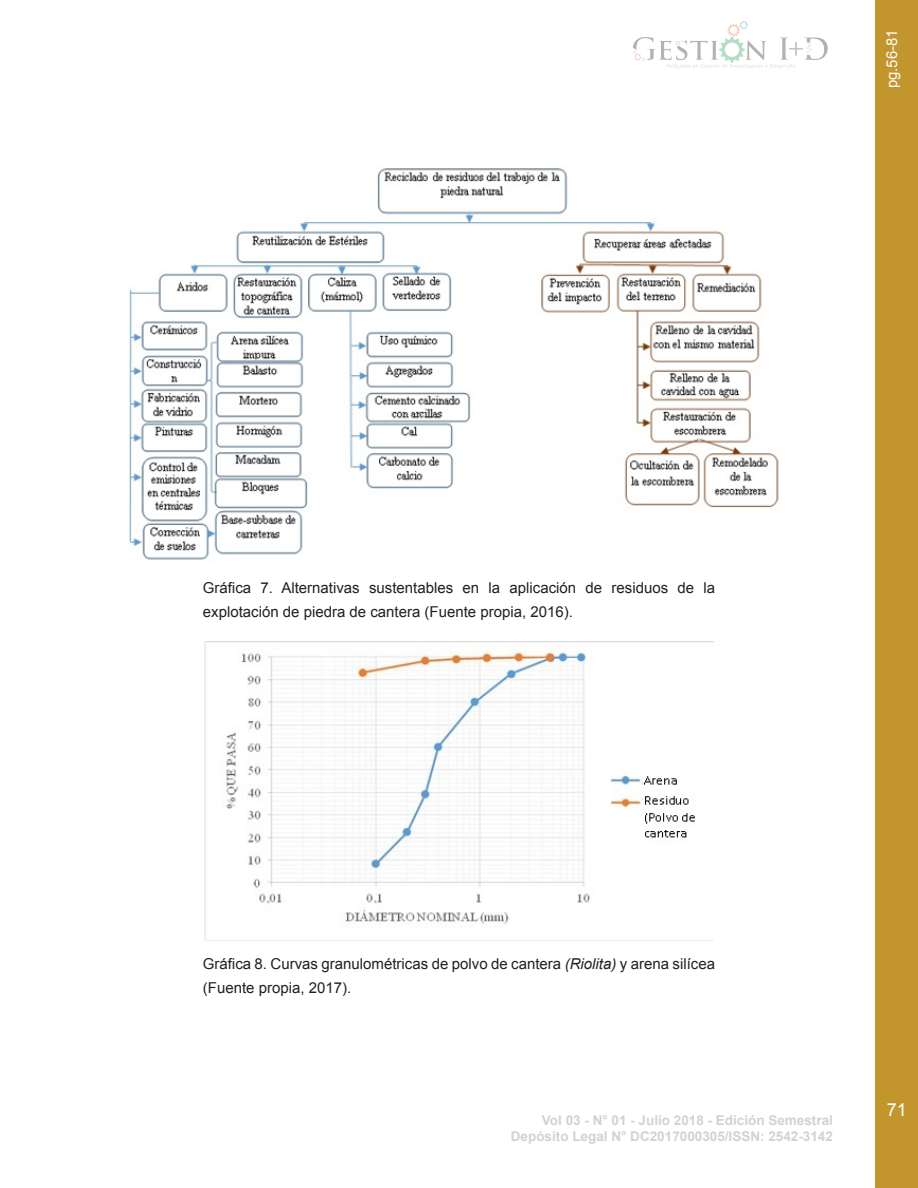
<style>
.page{position:relative;width:918px;height:1188px;background:#fff}
.page>*{position:absolute;margin:0;border:0;box-sizing:border-box;transform-origin:0 0}
.t1{font:18px "Arial";color:#fff}
.FUENTE{font:15px/24px "Arial";color:#231f20}
.t2{font:15px "Arial";color:#fff}
.t3{font:700 13.5px/16.2px "Arial";color:#d1d2d4;text-align:right}
.s1{font-style:italic}
</style>
<div class="page">
<div style="left:876px;top:0;width:42px;height:1188px;background:#c3952d"></div>
<img style="left:633px;top:21px;width:195px;height:48px">
<img style="left:129px;top:168px;width:650px;height:392px">
<img style="left:204px;top:641px;width:510px;height:300px">
<p class="t2" style="left:882px;top:88px;width:61px;rotate:-90deg">pg.56-81</p>
<p class="FUENTE" style="left:203px;top:575px;width:514px">Gráfica 7. Alternativas sustentables en la aplicación de residuos de la explotación de piedra de cantera (Fuente propia, 2016).</p>
<p class="FUENTE" style="left:203px;top:952px;width:514px">Gráfica 8. Curvas granulométricas de polvo de cantera <span class="s1">(Riolita)</span> y arena silícea (Fuente propia, 2017).</p>
<p class="t3" style="left:511px;top:1112px;width:324px">Vol 03 - N° 01 - Julio 2018 - Edición Semestral<br>Depósito Legal N° DC2017000305/ISSN: 2542-3142</p>
<p class="t1" style="left:887px;top:1097px;width:22px">71</p>
</div>
